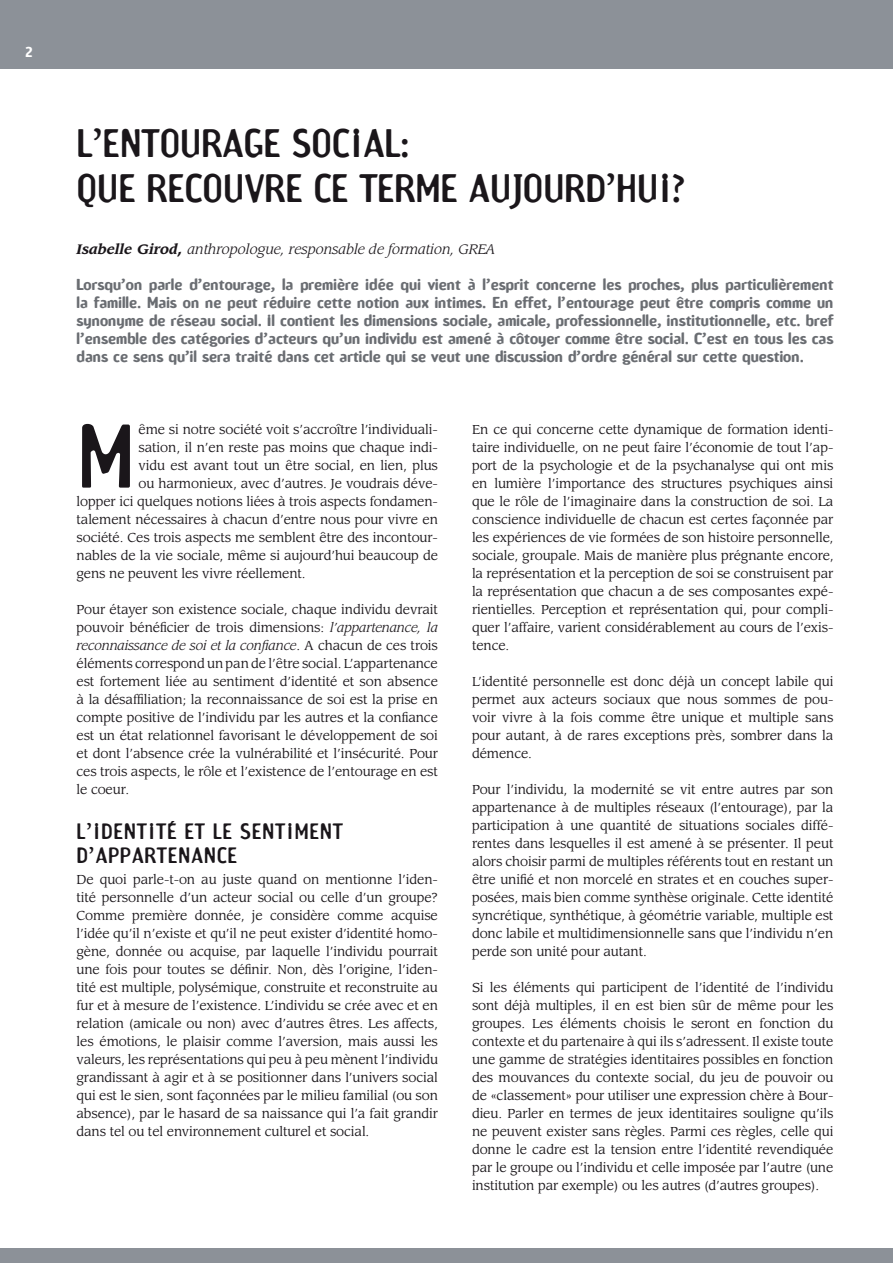
<style>
.page{position:relative;width:893px;height:1263px;background:#fff}
.page>*{position:absolute;margin:0;border:0;box-sizing:border-box;transform-origin:0 0}
.t1{font:85.05px "Amoebia Sans";color:#1a161a}
.t2{font:37.5px/45px "Amoebia Sans";letter-spacing:-.01em;color:#1a161a}
.t3{font:21px/24px "Amoebia Sans";letter-spacing:.03em;color:#1a161a}
.t4{font:700 15px/18px "Amoebia";color:#6a6d72;text-align:justify}
.t5{font:italic 13.5px "Leawood";color:#1a161a}
.t6{font:700 13.5px "Amoebia";color:#fff}
.t7{font:12.75px/18px "Leawood";letter-spacing:-.01em;color:#1a161a;text-align:justify}
.s1{font-weight:700}
.s2{font-style:italic}
</style>
<div class="page">
<div style="left:0;top:0;width:893px;height:68px;background:#8c9198"></div>
<div style="left:0;top:1249px;width:893px;height:14px;background:#8c9198"></div>
<p class="t6" style="left:26px;top:45px;width:9px">2</p>
<h2 class="t2" style="left:77px;top:121px;width:611px">L’ENTOURAGE SOCIAL:<br>QUE RECOUVRE CE TERME AUJOURD’HUI?</h2>
<p class="t5" style="left:77px;top:240px;width:420px"><span class="s1">Isabelle Girod,</span> anthropologue, responsable de formation, GREA</p>
<p class="t4" style="left:77px;top:275px;width:758px">Lorsqu’on parle d’entourage, la première idée qui vient à l’esprit concerne les proches, plus particulièrement la famille. Mais on ne peut réduire cette notion aux intimes. En effet, l’entourage peut être compris comme un synonyme de réseau social. Il contient les dimensions sociale, amicale, professionnelle, institutionnelle, etc. bref l’ensemble des catégories d’acteurs qu’un individu est amené à côtoyer comme être social. C’est en tous les cas dans ce sens qu’il sera traité dans cet article qui se veut une discussion d’ordre général sur cette question.</p>
<h1 class="t1" style="left:77px;top:407px;width:49px">M</h1>
<p class="t7" style="left:139px;top:420px;width:301px">ême si notre société voit s’accroître l’individuali-</p>
<p class="t7" style="left:139px;top:438px;width:301px">sation, il n’en reste pas moins que chaque indi-</p>
<p class="t7" style="left:139px;top:456px;width:301px">vidu est avant tout un être social, en lien, plus</p>
<p class="t7" style="left:139px;top:474px;width:301px">ou harmonieux, avec d’autres. Je voudrais déve-</p>
<p class="t7" style="left:77px;top:492px;width:363px">lopper ici quelques notions liées à trois aspects fondamen-</p>
<p class="t7" style="left:77px;top:510px;width:363px">talement nécessaires à chacun d’entre nous pour vivre en</p>
<p class="t7" style="left:77px;top:528px;width:363px">société. Ces trois aspects me semblent être des incontour-</p>
<p class="t7" style="left:77px;top:546px;width:363px">nables de la vie sociale, même si aujourd’hui beaucoup de</p>
<p class="t7" style="left:77px;top:564px;width:231px">gens ne peuvent les vivre réellement.</p>
<p class="t7" style="left:77px;top:600px;width:363px">Pour étayer son existence sociale, chaque individu devrait pouvoir bénéficier de trois dimensions: <span class="s2">l’appartenance, la reconnaissance de soi et la confiance</span>. A chacun de ces trois éléments correspond un pan de l’être social. L’appartenance est fortement liée au sentiment d’identité et son absence à la désaffiliation; la reconnaissance de soi est la prise en compte positive de l’individu par les autres et la confiance est un état relationnel favorisant le développement de soi et dont l’absence crée la vulnérabilité et l’insécurité. Pour ces trois aspects, le rôle et l’existence de l’entourage en est le coeur.</p>
<h3 class="t3" style="left:77px;top:819px;width:268px">L’IDENTITÉ ET LE SENTIMENT<br>D’APPARTENANCE</h3>
<p class="t7" style="left:77px;top:870px;width:363px">De quoi parle-t-on au juste quand on mentionne l’iden&shy;tité personnelle d’un acteur social ou celle d’un groupe?<br>Comme première donnée, je considère comme acquise l’idée qu’il n’existe et qu’il ne peut exister d’identité homo&shy;gène, donnée ou acquise, par laquelle l’individu pourrait une fois pour toutes se définir. Non, dès l’origine, l’iden&shy;tité est multiple, polysémique, construite et reconstruite au fur et à mesure de l’existence. L’individu se crée avec et en relation (amicale ou non) avec d’autres êtres. Les affects, les émotions, le plaisir comme l’aversion, mais aussi les valeurs, les représentations qui peu à peu mènent l’individu grandissant à agir et à se positionner dans l’univers social qui est le sien, sont façonnées par le milieu familial (ou son absence), par le hasard de sa naissance qui l’a fait grandir dans tel ou tel environnement culturel et social.</p>
<p class="t7" style="left:472px;top:420px;width:363px">En ce qui concerne cette dynamique de formation identi&shy;taire individuelle, on ne peut faire l’économie de tout l’ap&shy;port de la psychologie et de la psychanalyse qui ont mis en lumière l’importance des structures psychiques ainsi que le rôle de l’imaginaire dans la construction de soi. La conscience individuelle de chacun est certes façonnée par les expériences de vie formées de son histoire personnelle, sociale, groupale. Mais de manière plus prégnante encore, la représentation et la perception de soi se construisent par la représentation que chacun a de ses composantes expé&shy;rientielles. Perception et représentation qui, pour compli&shy;quer l’affaire, varient considérablement au cours de l’exis&shy;tence.</p>
<p class="t7" style="left:472px;top:672px;width:363px">L’identité personnelle est donc déjà un concept labile qui permet aux acteurs sociaux que nous sommes de pou&shy;voir vivre à la fois comme être unique et multiple sans pour autant, à de rares exceptions près, sombrer dans la démence.</p>
<p class="t7" style="left:472px;top:780px;width:363px">Pour l’individu, la modernité se vit entre autres par son appartenance à de multiples réseaux (l’entourage), par la participation à une quantité de situations sociales diffé&shy;rentes dans lesquelles il est amené à se présenter. Il peut alors choisir parmi de multiples référents tout en restant un être unifié et non morcelé en strates et en couches super&shy;posées, mais bien comme synthèse originale. Cette identité syncrétique, synthétique, à géométrie variable, multiple est donc labile et multidimensionnelle sans que l’individu n’en perde son unité pour autant.</p>
<p class="t7" style="left:472px;top:978px;width:363px">Si les éléments qui participent de l’identité de l’individu sont déjà multiples, il en est bien sûr de même pour les groupes. Les éléments choisis le seront en fonction du contexte et du partenaire à qui ils s’adressent. Il existe toute une gamme de stratégies identitaires possibles en fonction des mouvances du contexte social, du jeu de pouvoir ou de «classement» pour utiliser une expression chère à Bour&shy;dieu. Parler en termes de jeux identitaires souligne qu’ils ne peuvent exister sans règles. Parmi ces règles, celle qui donne le cadre est la tension entre l’identité revendiquée par le groupe ou l’individu et celle imposée par l’autre (une institution par exemple) ou les autres (d’autres groupes).</p>
</div>
